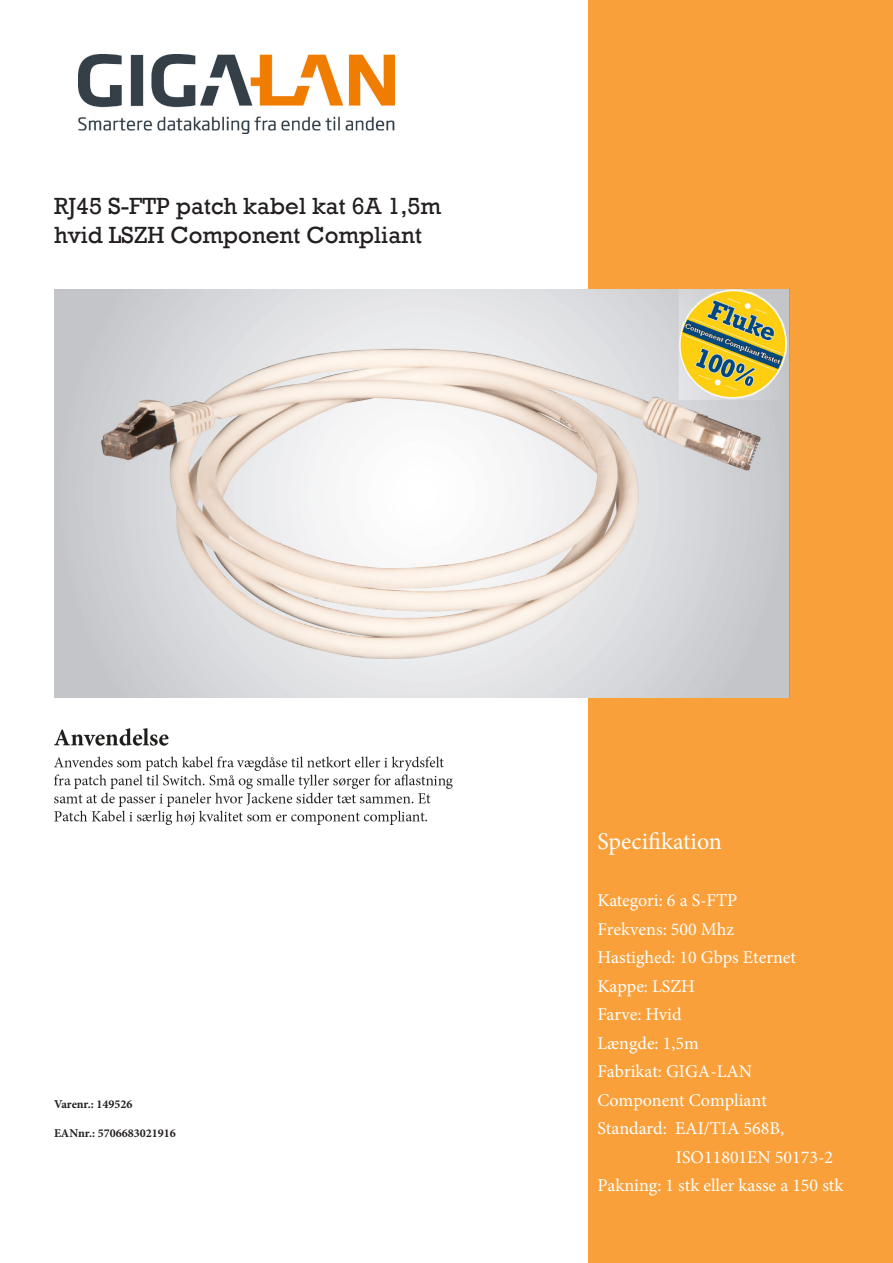
<style>
.page{position:relative;width:893px;height:1263px;background:#fff}
.page>*{position:absolute;margin:0;border:0;box-sizing:border-box;transform-origin:0 0}
.t1{font:24px "Rockwell";color:#231f20}
.t2{font:24px "Minion Pro";color:#fff}
.t3{font:18px "Minion Pro";color:#fff}
.t4{font:700 12px "Minion Pro";color:#231f20}
</style>
<div class="page">
<img style="left:78px;top:54px;width:316px;height:80px">
<div style="left:589px;top:0;width:304px;height:1263px;background:#f9a03a"></div>
<img style="left:54px;top:289px;width:736px;height:408px">
<img style="left:54px;top:728px;width:399px;height:97px">
<p class="t1" style="left:54px;top:192px;width:389px">RJ45 S-FTP patch kabel kat 6A 1,5m</p>
<p class="t1" style="left:54px;top:221px;width:370px">hvid LSZH Component Compliant</p>
<p class="t4" style="left:54px;top:1096px;width:80px">Varenr.: 149526</p>
<p class="t4" style="left:54px;top:1124px;width:123px">EANnr.: 5706683021916</p>
<p class="t2" style="left:597px;top:825px;width:126px">Specifikation</p>
<p class="t3" style="left:597px;top:888px;width:141px">Kategori: 6 a S-FTP</p>
<p class="t3" style="left:597px;top:917px;width:138px">Frekvens: 500 Mhz</p>
<p class="t3" style="left:597px;top:945px;width:200px">Hastighed: 10 Gbps Eternet</p>
<p class="t3" style="left:597px;top:974px;width:99px">Kappe: LSZH</p>
<p class="t3" style="left:597px;top:1002px;width:86px">Farve: Hvid</p>
<p class="t3" style="left:597px;top:1031px;width:103px">Længde: 1,5m</p>
<p class="t3" style="left:597px;top:1059px;width:156px">Fabrikat: GIGA-LAN</p>
<p class="t3" style="left:597px;top:1088px;width:171px">Component Compliant</p>
<p class="t3" style="left:597px;top:1116px;width:188px">Standard: EAI/TIA 568B,</p>
<p class="t3" style="left:676px;top:1145px;width:159px">ISO11801EN 50173-2</p>
<p class="t3" style="left:597px;top:1173px;width:247px">Pakning: 1 stk eller kasse a 150 stk</p>
</div>
